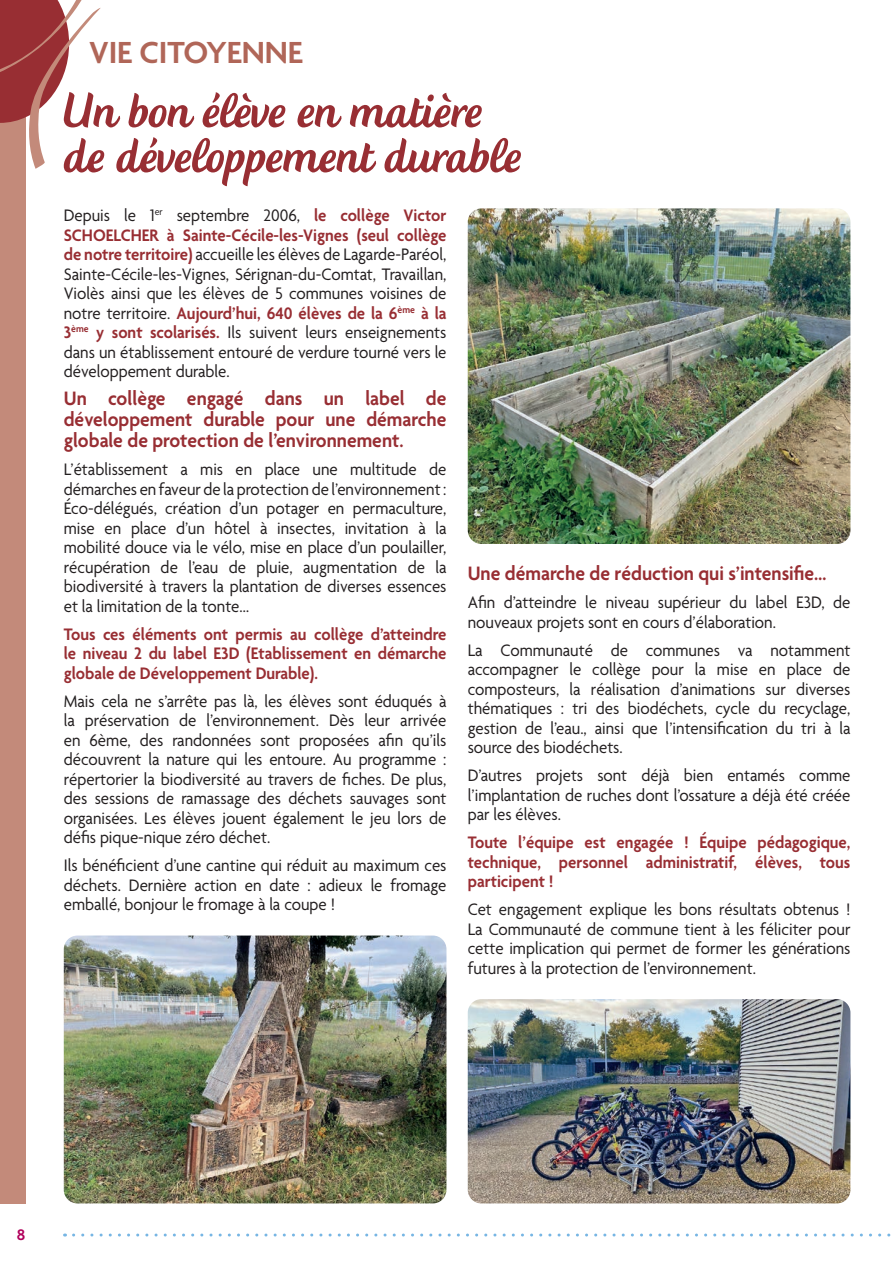
<style>
.page{position:relative;width:893px;height:1263px;background:#fff}
.page>*{position:absolute;margin:0;border:0;box-sizing:border-box;transform-origin:0 0}
.t1{font:64.5px "Creamy Script";letter-spacing:-.005em;color:#982e33}
.t2{font:600 33px "Agenda";letter-spacing:-.005em;color:#b06658}
.t3{font:600 21px/21px "Agenda";color:#982e33;text-align:justify;scale:.94 1}
.t4{font:18px/19.5px "Agenda";color:#231f20;text-align:justify;scale:.94 1}
.t5{font:600 18px/19.5px "Agenda";color:#982e33;text-align:justify;scale:.94 1}
.t6{font:600 16.5px "Agenda";color:#b1015c}
.s1{font-weight:600;color:#982e33}
</style>
<div class="page">
<svg style="left:74px;top:1233px;width:817px;height:3px"></svg>
<img style="left:468px;top:208px;width:382px;height:336px">
<img style="left:64px;top:935px;width:382px;height:268px">
<img style="left:468px;top:999px;width:382px;height:204px">
<div style="left:0;top:0;width:26px;height:1203px;background:#c38a7a"></div>
<svg style="left:0;top:0;width:101px;height:169px"></svg>
<h2 class="t2" style="left:89px;top:35px;width:215px">VIE CITOYENNE</h2>
<h1 class="t1" style="left:64px;top:80px;width:420px">Un bon élève en matière</h1>
<h1 class="t1" style="left:64px;top:125px;width:459px">de développement durable</h1>
<p class="t4" style="left:64px;top:207px;width:409px">Depuis le 1<sup>er</sup> septembre 2006, <span class="s1">le collège Victor SCHOELCHER à Sainte-Cécile-les-Vignes (seul collège de notre territoire)</span> accueille les élèves de Lagarde-Paréol, Sainte-Cécile-les-Vignes, Sérignan-du-Comtat, Travaillan, Violès ainsi que les élèves de 5 communes voisines de notre territoire. <span class="s1">Aujourd’hui, 640 élèves de la 6</span><sup>ème</sup> <span class="s1">à la 3</span><sup>ème</sup> <span class="s1">y sont scolarisés.</span> Ils suivent leurs enseignements dans un établissement entouré de verdure tourné vers le développement durable.</p>
<p class="t3" style="left:64px;top:389px;width:409px">Un collège engagé dans un label de développement durable pour une démarche globale de protection de l’environnement.</p>
<p class="t4" style="left:64px;top:461px;width:409px">L’établissement a mis en place une multitude de démarches en faveur de la protection de l’environnement :<br>Éco-délégués, création d’un potager en permaculture, mise en place d’un hôtel à insectes, invitation à la mobilité douce via le vélo, mise en place d’un poulailler, récupération de l’eau de pluie, augmentation de la biodiversité à travers la plantation de diverses essences et la limitation de la tonte…</p>
<p class="t5" style="left:64px;top:625px;width:409px">Tous ces éléments ont permis au collège d’atteindre le niveau 2 du label E3D (Etablissement en démarche globale de Développement Durable).</p>
<p class="t4" style="left:64px;top:692px;width:409px">Mais cela ne s’arrête pas là, les élèves sont éduqués à la préservation de l’environnement. Dès leur arrivée en 6ème, des randonnées sont proposées afin qu’ils découvrent la nature qui les entoure. Au programme : répertorier la biodiversité au travers de fiches. De plus, des sessions de ramassage des déchets sauvages sont organisées. Les élèves jouent également le jeu lors de défis pique-nique zéro déchet.</p>
<p class="t4" style="left:64px;top:857px;width:409px">Ils bénéficient d’une cantine qui réduit au maximum ces déchets. Dernière action en date : adieux le fromage emballé, bonjour le fromage à la coupe !</p>
<p class="t3" style="left:468px;top:564px;width:383px">Une démarche de réduction qui s’intensifie…</p>
<p class="t4" style="left:468px;top:594px;width:409px">Afin d’atteindre le niveau supérieur du label E3D, de nouveaux projets sont en cours d’élaboration.</p>
<p class="t4" style="left:468px;top:641px;width:409px">La Communauté de communes va notamment accompagner le collège pour la mise en place de composteurs, la réalisation d’animations sur diverses thématiques : tri des biodéchets, cycle du recyclage, gestion de l’eau., ainsi que l’intensification du tri à la source des biodéchets.</p>
<p class="t4" style="left:468px;top:767px;width:409px">D’autres projets sont déjà bien entamés comme l’implantation de ruches dont l’ossature a déjà été créée par les élèves.</p>
<p class="t5" style="left:468px;top:834px;width:409px">Toute l’équipe est engagée ! Équipe pédagogique, technique, personnel administratif, élèves, tous participent !</p>
<p class="t4" style="left:468px;top:901px;width:409px">Cet engagement explique les bons résultats obtenus !<br>La Communauté de commune tient à les féliciter pour cette implication qui permet de former les générations futures à la protection de l’environnement.</p>
<p class="t6" style="left:17px;top:1226px;width:10px">8</p>
</div>
